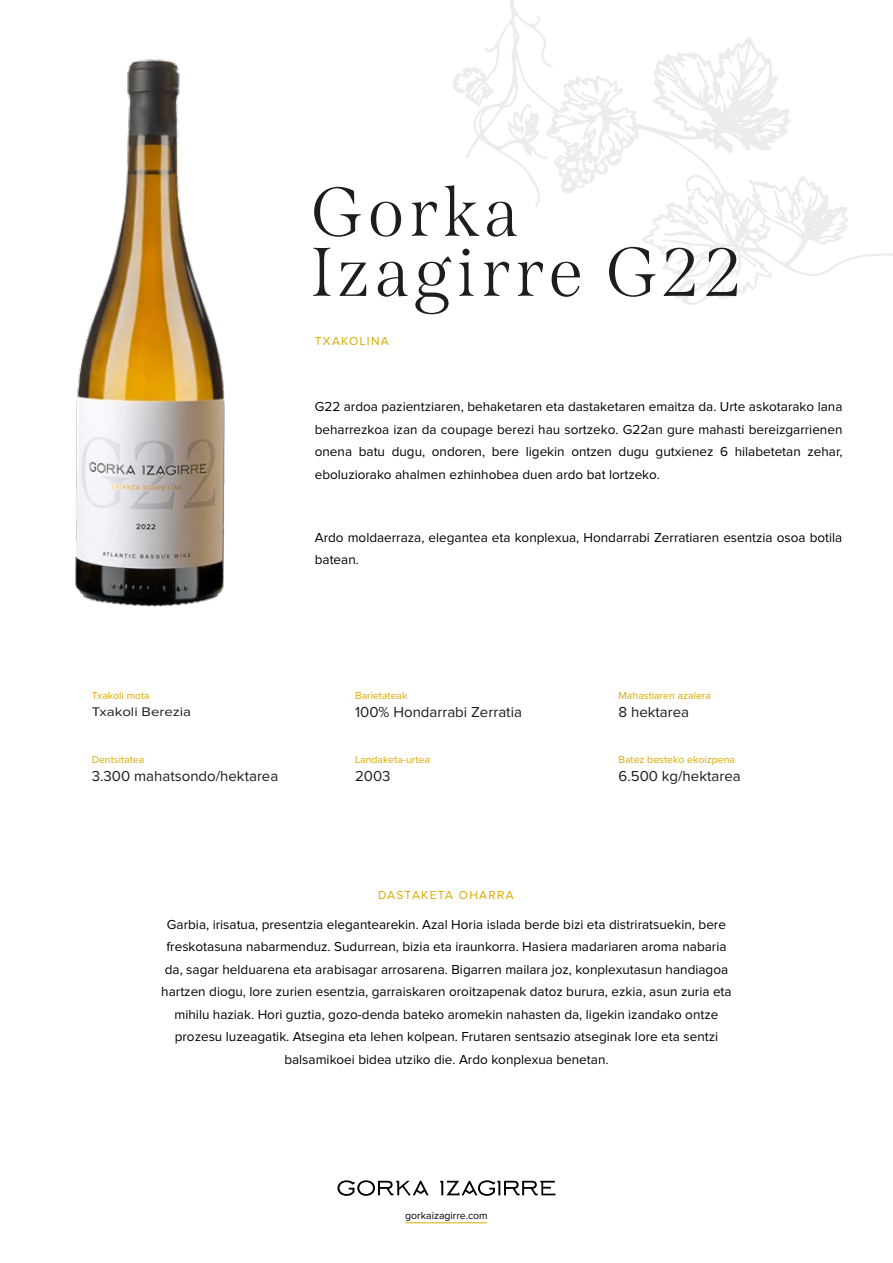
<style>
.page{position:relative;width:893px;height:1263px;background:#fff}
.page>*{position:absolute;margin:0;border:0;box-sizing:border-box;transform-origin:0 0}
.t1{font:300 69px/60px "Span";letter-spacing:.07em;color:#1d1d1b}
.t2{font:15px "Proxima Nova";color:#1d1d1b}
.t3{font:13.5px/22.5px "Proxima Nova";color:#000;text-align:justify}
.t4{font:12.9px "Proxima Nova";color:#1d1d1b;scale:1.16 1}
.t5{font:12px "Proxima Nova";letter-spacing:.11em;color:#daaa00}
.t6{font:10.5px "Proxima Nova";color:#daaa00}
.t7{font:10.5px "Proxima Nova";color:#000}
</style>
<div class="page">
<svg style="left:337px;top:1180px;width:92px;height:16px"></svg>
<svg style="left:440px;top:1180px;width:115px;height:16px"></svg>
<svg style="left:453px;top:0;width:440px;height:305px"></svg>
<hr style="left:405px;top:1222px;width:82px;height:1px;background:#daaa00">
<img style="left:75px;top:59px;width:150px;height:548px">
<h1 class="t1" style="left:311px;top:183px;width:432px">Gorka<br>Izagirre G22</h1>
<p class="t5" style="left:315px;top:335px;width:76px">TXAKOLINA</p>
<p class="t3" style="left:315px;top:396px;width:529px">G22 ardoa pazientziaren, behaketaren eta dastaketaren emaitza da. Urte askotarako lana beharrezkoa izan da coupage berezi hau sortzeko. G22an gure mahasti bereizgarrienen onena batu dugu, ondoren, bere ligekin ontzen dugu gutxienez 6 hilabetetan zehar, eboluziorako ahalmen ezhinhobea duen ardo bat lortzeko.</p>
<p class="t3" style="left:315px;top:527px;width:529px">Ardo moldaerraza, elegantea eta konplexua, Hondarrabi Zerratiaren esentzia osoa botila batean.</p>
<p class="t6" style="left:92px;top:691px;width:59px">Txakoli mota</p>
<p class="t6" style="left:355px;top:691px;width:54px">Barietateak</p>
<p class="t6" style="left:618px;top:691px;width:94px">Mahastiaren azalera</p>
<p class="t4" style="left:92px;top:705px;width:87px">Txakoli Berezia</p>
<p class="t2" style="left:355px;top:706px;width:168px">100% Hondarrabi Zerratia</p>
<p class="t2" style="left:618px;top:706px;width:72px">8 hektarea</p>
<p class="t6" style="left:92px;top:755px;width:54px">Dentsitatea</p>
<p class="t6" style="left:355px;top:755px;width:76px">Landaketa-urtea</p>
<p class="t6" style="left:618px;top:755px;width:118px">Batez besteko ekoizpena</p>
<p class="t2" style="left:92px;top:769px;width:188px">3.300 mahatsondo/hektarea</p>
<p class="t2" style="left:355px;top:769px;width:37px">2003</p>
<p class="t2" style="left:618px;top:769px;width:124px">6.500 kg/hektarea</p>
<p class="t5" style="left:378px;top:889px;width:137px">DASTAKETA OHARRA</p>
<p class="t3" style="left:161px;top:913px;width:572px;text-align:center">Garbia, irisatua, presentzia elegantearekin. Azal Horia islada berde bizi eta distriratsuekin, bere freskotasuna nabarmenduz. Sudurrean, bizia eta iraunkorra. Hasiera madariaren aroma nabaria da, sagar helduarena eta arabisagar arrosarena. Bigarren mailara joz, konplexutasun handiagoa hartzen diogu, lore zurien esentzia, garraiskaren oroitzapenak datoz burura, ezkia, asun zuria eta mihilu haziak. Hori guztia, gozo-denda bateko aromekin nahasten da, ligekin izandako ontze prozesu luzeagatik. Atsegina eta lehen kolpean. Frutaren sentsazio atseginak lore eta sentzi balsamikoei bidea utziko die. Ardo konplexua benetan.</p>
<p class="t7" style="left:405px;top:1211px;width:84px">gorkaizagirre.com</p>
</div>
